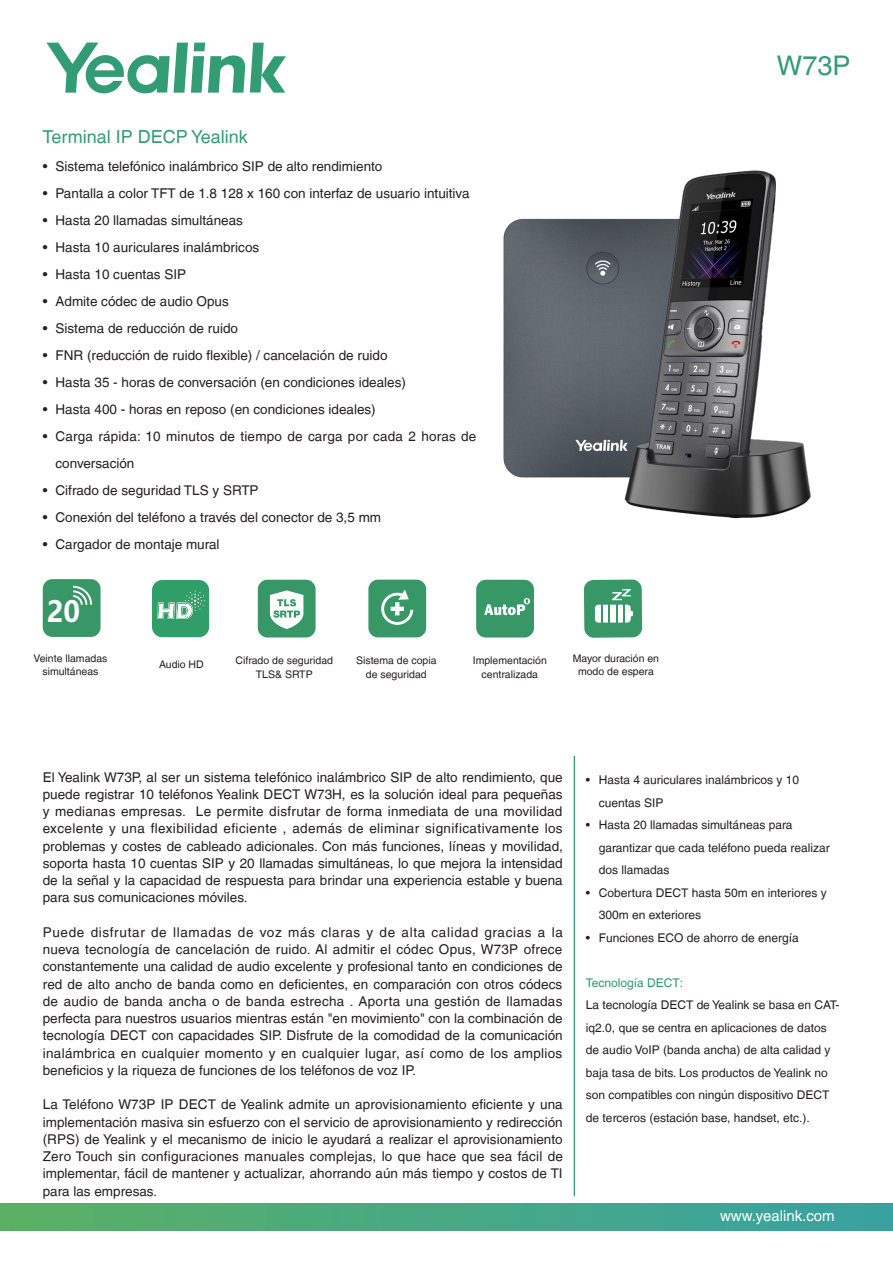
<style>
.page{position:relative;width:893px;height:1263px;background:#fff}
.page>*{position:absolute;margin:0;border:0;box-sizing:border-box;transform-origin:0 0}
.机型名{font:27px "Helvetica LT";color:#349c74}
.h-机型介绍{font:18px "Helvetica LT";color:#349c74}
.t1{font:15px "Helvetica LT";color:#fff}
.p-key_feature{font:13.5px/17.2px "Helvetica LT";color:#231f20;text-align:justify}
.机型介绍{font:12px/22.5px "Helvetica LT";color:#231f20}
.机型介绍-2{font:12px "Helvetica LT";color:#329670}
.p-图标{font:10.5px/13.6px "Helvetica LT";color:#231f20;text-align:center}
</style>
<div class="page">
<svg style="left:46px;top:43px;width:240px;height:50px"></svg>
<div style="left:0;top:1203px;width:893px;height:27px;background:linear-gradient(to right,#5ab065,#38a2a2)"></div>
<hr style="left:574px;top:756px;width:1px;height:440px;background:#007852">
<div style="left:152px;top:580px;width:57px;height:57px;background:#319e69;border-radius:10px"></div>
<svg style="left:157px;top:591px;width:48px;height:28px"></svg>
<div style="left:584px;top:579px;width:58px;height:59px;background:#379766;border-radius:10px"></div>
<div style="left:595px;top:605px;width:36px;height:18px;background:#fff;border-radius:3px"></div>
<svg style="left:601px;top:605px;width:1px;height:18px"></svg>
<svg style="left:608px;top:589px;width:25px;height:34px"></svg>
<div style="left:43px;top:579px;width:58px;height:58px;background:#379766;border-radius:10px"></div>
<div style="left:258px;top:580px;width:58px;height:57px;background:#379766;border-radius:10px"></div>
<svg style="left:270px;top:590px;width:33px;height:39px"></svg>
<div style="left:368px;top:580px;width:58px;height:57px;background:#379766;border-radius:10px"></div>
<svg style="left:381px;top:589px;width:32px;height:36px"></svg>
<div style="left:476px;top:580px;width:58px;height:57px;background:#379766;border-radius:10px"></div>
<svg style="left:484px;top:598px;width:46px;height:17px"></svg>
<img style="left:503px;top:170px;width:308px;height:349px">
<svg style="left:73px;top:585px;width:20px;height:20px"></svg>
<p class="h-机型介绍" style="left:43px;top:126px;width:207px">Terminal IP DECP Yealink</p>
<p class="p-key_feature" style="left:43px;top:158px;width:341px">• Sistema telefónico inalámbrico SIP de alto rendimiento</p>
<p class="p-key_feature" style="left:43px;top:185px;width:428px">• Pantalla a color TFT de 1.8 128 x 160 con interfaz de usuario intuitiva</p>
<p class="p-key_feature" style="left:43px;top:212px;width:202px">• Hasta 20 llamadas simultáneas</p>
<p class="p-key_feature" style="left:43px;top:239px;width:218px">• Hasta 10 auriculares inalámbricos</p>
<p class="p-key_feature" style="left:43px;top:266px;width:145px">• Hasta 10 cuentas SIP</p>
<p class="p-key_feature" style="left:43px;top:293px;width:188px">• Admite códec de audio Opus</p>
<p class="p-key_feature" style="left:43px;top:320px;width:197px">• Sistema de reducción de ruido</p>
<p class="p-key_feature" style="left:43px;top:347px;width:346px">• FNR (reducción de ruido flexible) / cancelación de ruido</p>
<p class="p-key_feature" style="left:43px;top:374px;width:365px">• Hasta 35 - horas de conversación (en condiciones ideales)</p>
<p class="p-key_feature" style="left:43px;top:401px;width:335px">• Hasta 400 - horas en reposo (en condiciones ideales)</p>
<p class="p-key_feature" style="left:56px;top:423px;width:422px;line-height:27px;text-indent:-13px">• Carga rápida: 10 minutos de tiempo de carga por cada 2 horas de conversación</p>
<p class="p-key_feature" style="left:43px;top:482px;width:217px">• Cifrado de seguridad TLS y SRTP</p>
<p class="p-key_feature" style="left:43px;top:509px;width:340px">• Conexión del teléfono a través del conector de 3,5 mm</p>
<p class="p-key_feature" style="left:43px;top:536px;width:178px">• Cargador de montaje mural</p>
<p class="机型名" style="left:777px;top:50px;width:75px">W73P</p>
<p class="p-图标" style="left:34px;top:651px;width:75px">Veinte llamadas simultáneas</p>
<p class="p-图标" style="left:235px;top:653px;width:99px">Cifrado de seguridad<br>TLS&amp; SRTP</p>
<p class="p-图标" style="left:356px;top:653px;width:82px">Sistema de copia de seguridad</p>
<p class="p-图标" style="left:473px;top:654px;width:76px">Implementación centralizada</p>
<p class="p-图标" style="left:159px;top:657px;width:46px">Audio HD</p>
<p class="p-图标" style="left:573px;top:651px;width:88px">Mayor duración en modo de espera</p>
<p class="p-key_feature" style="left:43px;top:768px;width:522px">El Yealink W73P, al ser un sistema telefónico inalámbrico SIP de alto rendimiento, que puede registrar 10 teléfonos Yealink DECT W73H, es la solución ideal para pequeñas y medianas empresas. Le permite disfrutar de forma inmediata de una movilidad excelente y una flexibilidad eficiente , además de eliminar significativamente los problemas y costes de cableado adicionales. Con más funciones, líneas y movilidad, soporta hasta 10 cuentas SIP y 20 llamadas simultáneas, lo que mejora la intensidad de la señal y la capacidad de respuesta para brindar una experiencia estable y buena para sus comunicaciones móviles.</p>
<p class="p-key_feature" style="left:43px;top:923px;width:522px">Puede disfrutar de llamadas de voz más claras y de alta calidad gracias a la nueva tecnología de cancelación de ruido. Al admitir el códec Opus, W73P ofrece constantemente una calidad de audio excelente y profesional tanto en condiciones de red de alto ancho de banda como en deficientes, en comparación con otros códecs de audio de banda ancha o de banda estrecha . Aporta una gestión de llamadas perfecta para nuestros usuarios mientras están "en movimiento" con la combinación de tecnología DECT con capacidades SIP. Disfrute de la comodidad de la comunicación inalámbrica en cualquier momento y en cualquier lugar, así como de los amplios beneficios y la riqueza de funciones de los teléfonos de voz IP.</p>
<p class="p-key_feature" style="left:43px;top:1096px;width:522px">La Teléfono W73P IP DECT de Yealink admite un aprovisionamiento eficiente y una implementación masiva sin esfuerzo con el servicio de aprovisionamiento y redirección (RPS) de Yealink y el mecanismo de inicio le ayudará a realizar el aprovisionamiento Zero Touch sin configuraciones manuales complejas, lo que hace que sea fácil de implementar, fácil de mantener y actualizar, ahorrando aún más tiempo y costos de TI para las empresas.</p>
<p class="机型介绍" style="left:599px;top:769px;width:202px;text-indent:-13px">• Hasta 4 auriculares inalámbricos y 10 cuentas SIP</p>
<p class="机型介绍" style="left:599px;top:814px;width:232px;text-indent:-13px">• Hasta 20 llamadas simultáneas para garantizar que cada teléfono pueda realizar dos llamadas</p>
<p class="机型介绍" style="left:599px;top:881px;width:229px;text-indent:-13px">• Cobertura DECT hasta 50m en interiores y<br>300m en exteriores</p>
<p class="机型介绍" style="left:586px;top:926px;width:214px">• Funciones ECO de ahorro de energía</p>
<p class="机型介绍-2" style="left:586px;top:975px;width:99px">Tecnología DECT:</p>
<p class="机型介绍" style="left:586px;top:994px;width:255px">La tecnología DECT de Yealink se basa en CAT&shy;iq2.0, que se centra en aplicaciones de datos de audio VoIP (banda ancha) de alta calidad y baja tasa de bits. Los productos de Yealink no son compatibles con ningún dispositivo DECT de terceros (estación base, handset, etc.).</p>
<p class="t1" style="left:720px;top:1207px;width:116px">www.yealink.com</p>
</div>
